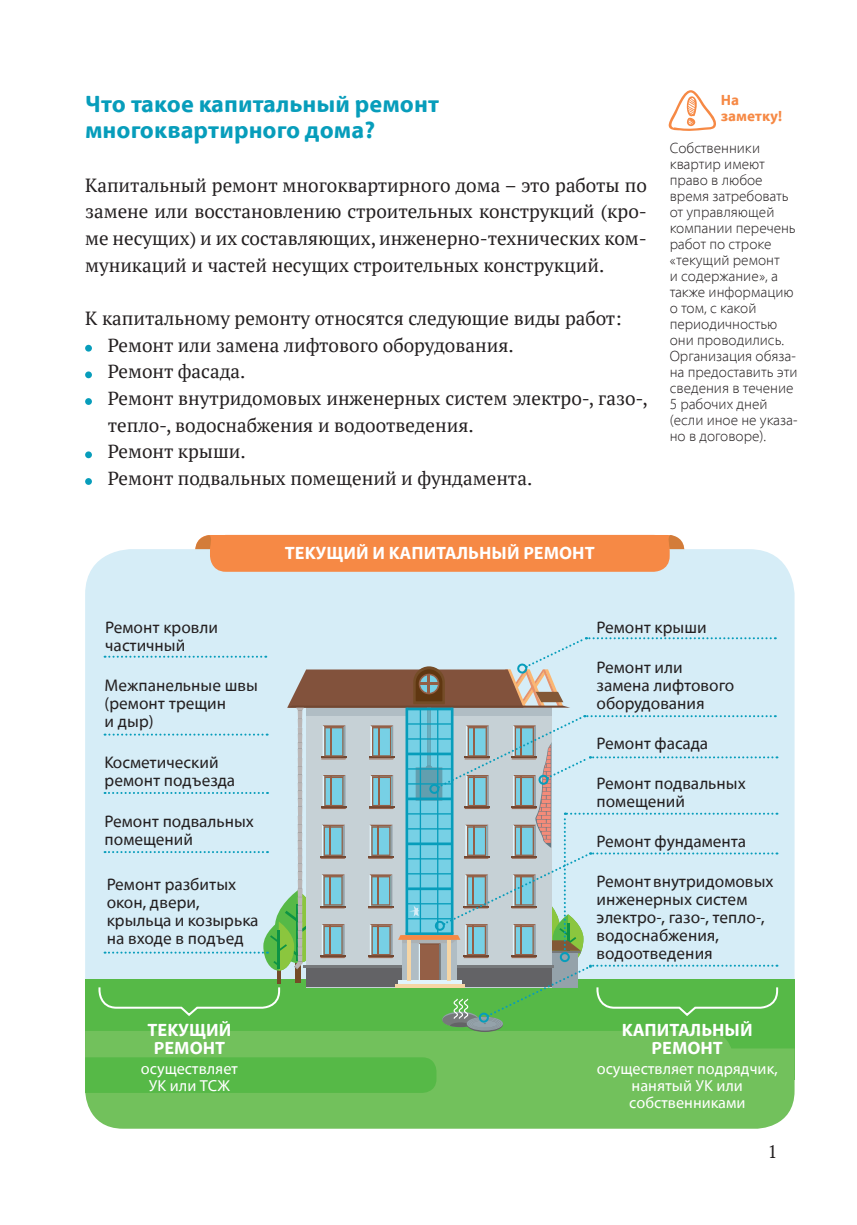
<style>
.page{position:relative;width:857px;height:1225px;background:#fff}
.page>*{position:absolute;margin:0;border:0;box-sizing:border-box;transform-origin:0 0}
.t1{font:24px/26.6px "Rosbank Sans TT Bold";letter-spacing:-.005em;color:#079dbb}
.t2{font:19px/26.6px "PT Serif";color:#231f20;text-align:justify}
.t3{font:18px/18px "Rosbank Sans TT Bold";color:#fff;text-align:center}
.t4{font:18px "PT Serif";color:#231f20}
.t5{font:17px/18px "Rosbank Sans TT Regular";color:#231f20}
.t6{font:16px/17px "Rosbank Sans TT Regular";color:#fff;text-align:center}
.t7{font:15px/16px "Rosbank Sans TT Light";color:#231f20}
.t8{font:15px/16px "Rosbank Sans TT Bold";color:#f68945}
</style>
<div class="page">
<svg style="left:195px;top:535px;width:18px;height:14px"></svg>
<svg style="left:666px;top:535px;width:18px;height:14px"></svg>
<div style="left:85px;top:549px;width:709px;height:430px;background:#d6edf7"></div>
<div style="left:85px;top:1048px;width:709px;height:80px;background:#72c15c"></div>
<div style="left:85px;top:345px;width:7px;height:6px;background:#079dbb;border-radius:50%"></div>
<div style="left:85px;top:371px;width:7px;height:7px;background:#079dbb;border-radius:50%"></div>
<div style="left:85px;top:398px;width:7px;height:7px;background:#079dbb;border-radius:50%"></div>
<div style="left:85px;top:451px;width:7px;height:7px;background:#079dbb;border-radius:50%"></div>
<div style="left:85px;top:478px;width:7px;height:7px;background:#079dbb;border-radius:50%"></div>
<div style="left:210px;top:535px;width:459px;height:37px;background:#f68945;border-radius:16px"></div>
<svg style="left:85px;top:636px;width:693px;height:457px;background:#a9d0bb"></svg>
<svg style="left:668px;top:90px;width:48px;height:41px"></svg>
<p class="t1" style="left:85px;top:91px;width:355px">Что такое капитальный ремонт многоквартирного дома?</p>
<p class="t2" style="left:85px;top:171px;width:563px">Капитальный ремонт многоквартирного дома – это работы по замене или восстановлению строительных конструкций (кро&shy;ме несущих) и их составляющих, инженерно-технических ком&shy;муникаций и частей несущих строительных конструкций.</p>
<p class="t2" style="left:108px;top:305px;width:541px;text-align:left;text-indent:-23px">К капитальному ремонту относятся следующие виды работ:<br>Ремонт или замена лифтового оборудования.<br>Ремонт фасада.<br>Ремонт внутридомовых инженерных систем электро-, газо-, тепло-, водоснабжения и водоотведения.<br>Ремонт крыши.<br>Ремонт подвальных помещений и фундамента.</p>
<p class="t3" style="left:285px;top:545px;width:311px">текущий и капитальный ремонт</p>
<p class="t8" style="left:720px;top:92px;width:63px">На заметку!</p>
<p class="t7" style="left:669px;top:141px;width:129px">Собственники квартир имеют право в любое время затребовать от управляющей компании перечень работ по строке «текущий ремонт<br>и содержание», а также информацию о том, с какой периодичностью они проводились.<br>Организация обяза&shy;на предоставить эти сведения в течение<br>5 рабочих дней (если иное не указа&shy;но в договоре).</p>
<p class="t5" style="left:105px;top:618px;width:114px">Ремонт кровли частичный</p>
<p class="t5" style="left:105px;top:677px;width:155px">Межпанельные швы (ремонт трещин<br>и дыр)</p>
<p class="t5" style="left:105px;top:754px;width:132px">Косметический ремонт подъезда</p>
<p class="t5" style="left:105px;top:813px;width:151px">Ремонт подвальных помещений</p>
<p class="t5" style="left:107px;top:876px;width:153px">Ремонт разбитых окон, двери, крыльца и козырька на входе в подъед</p>
<p class="t3" style="left:147px;top:1021px;width:85px">текущий ремонт</p>
<p class="t5" style="left:596px;top:618px;width:112px">Ремонт крыши</p>
<p class="t5" style="left:596px;top:659px;width:139px">Ремонт или замена лифтового оборудования</p>
<p class="t5" style="left:596px;top:735px;width:113px">Ремонт фасада</p>
<p class="t5" style="left:596px;top:775px;width:151px">Ремонт подвальных помещений</p>
<p class="t5" style="left:596px;top:833px;width:151px">Ремонт фундамента</p>
<p class="t5" style="left:596px;top:873px;width:178px">Ремонт внутридомовых инженерных систем электро-, газо-, тепло-, водоснабжения, водоотведения</p>
<p class="t3" style="left:621px;top:1021px;width:132px">капитальный ремонт</p>
<p class="t6" style="left:141px;top:1061px;width:98px">осуществляет<br>УК или ТСЖ</p>
<p class="t6" style="left:596px;top:1061px;width:182px">осуществляет подрядчик, нанятый УК или собственниками</p>
<p class="t4" style="left:767px;top:1140px;width:11px">1</p>
</div>
